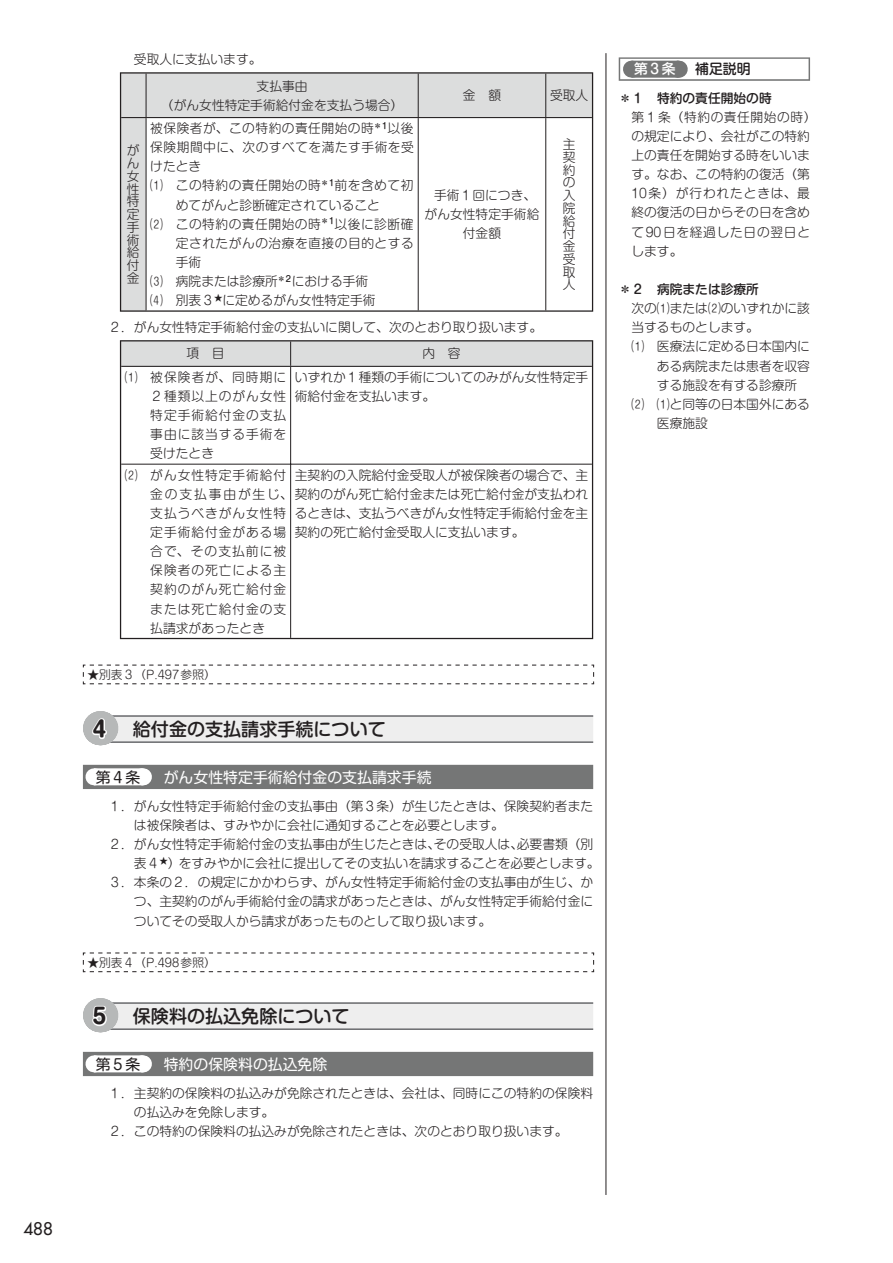
<style>
.page{position:relative;width:893px;height:1263px;background:#fff}
.page>*{position:absolute;margin:0;border:0;box-sizing:border-box;transform-origin:0 0}
.t1{font:18px "Shin M Go Pro Medium 90 pv RKSJ H";color:#231f20}
.t2{font:16.95px "Futura";color:#231f20}
.t3{font:14.85px "Shin M Go Pro Regular 90 pv RKSJ H";color:#fff}
.t4{font:14.85px "Shin M Go Pro Regular 90 pv RKSJ H";color:#231f20}
.t5{font:13.8px "Shin M Go Pro Medium 90 pv RKSJ H";color:#231f20}
.t6{font:13.8px "Shin M Go Pro Medium 90 pv RKSJ H";color:#fff}
.t7{font:12.75px/19.2px "Shin M Go Pro Light 90 pv RKSJ H";color:#231f20}
.t8{font:12.75px/19.2px "Shin M Go Pro Light 90 pv RKSJ H";letter-spacing:.075em;color:#231f20}
.t9{font:12.75px "Shin M Go Pro Light 90 pv RKSJ H";letter-spacing:.035em;color:#231f20}
.t10{font:12.75px/12.8px "Shin M Go Pro Light 90 pv RKSJ V";color:#231f20;text-align:justify}
.t11{font:12.75px "Shin M Go Pro Medium 90 pv RKSJ H";color:#231f20}
.t12{font:12.75px "Shin M Go Pro Light 90 pv RKSJ H";letter-spacing:.04em;color:#231f20}
.t13{font:11.7px "Shin M Go Pro Light 90 pv RKSJ H";color:#231f20}
.s1{font-family:"Shin M Go Pro Light 83 pv RKSJ H"}
.s2{font-family:"Shin M Go Pro Bold 90 pv RKSJ H";font-size:21.3px}
</style>
<div class="page">
<hr style="left:606px;top:53px;width:1px;height:1142px;background:#231f20">
<div style="left:104px;top:715px;width:489px;height:28px;background:#eee"></div>
<hr style="left:104px;top:715px;width:489px;height:2px;background:#6c6d70">
<hr style="left:104px;top:741px;width:489px;height:2px;background:#6c6d70">
<div style="left:83px;top:765px;width:510px;height:24px;background:#757676"></div>
<div style="left:94px;top:768px;width:48px;height:17px;background:#fff"></div>
<svg style="left:118px;top:768px;width:25px;height:17px"></svg>
<div style="left:104px;top:1002px;width:489px;height:28px;background:#eee"></div>
<hr style="left:104px;top:1002px;width:489px;height:2px;background:#6c6d70">
<hr style="left:104px;top:1028px;width:489px;height:2px;background:#6c6d70">
<div style="left:83px;top:1052px;width:510px;height:24px;background:#757676"></div>
<div style="left:94px;top:1055px;width:48px;height:17px;background:#fff"></div>
<svg style="left:118px;top:1055px;width:25px;height:17px"></svg>
<svg style="left:121px;top:74px;width:471px;height:236px"></svg>
<hr style="left:120px;top:72px;width:26px;height:2px;background:#231f20">
<hr style="left:120px;top:74px;width:1px;height:44px;background:#231f20">
<hr style="left:146px;top:72px;width:272px;height:2px;background:#231f20">
<hr style="left:418px;top:72px;width:128px;height:2px;background:#231f20">
<hr style="left:546px;top:72px;width:47px;height:2px;background:#231f20">
<hr style="left:592px;top:74px;width:1px;height:44px;background:#231f20">
<hr style="left:120px;top:118px;width:1px;height:192px;background:#231f20">
<hr style="left:592px;top:118px;width:1px;height:192px;background:#231f20">
<hr style="left:120px;top:310px;width:26px;height:2px;background:#231f20">
<hr style="left:146px;top:310px;width:272px;height:2px;background:#231f20">
<hr style="left:418px;top:310px;width:128px;height:2px;background:#231f20">
<hr style="left:546px;top:310px;width:47px;height:2px;background:#231f20">
<hr style="left:146px;top:74px;width:1px;height:43px;background:#231f20">
<hr style="left:418px;top:74px;width:1px;height:43px;background:#231f20">
<hr style="left:545px;top:74px;width:1px;height:43px;background:#231f20">
<hr style="left:146px;top:118px;width:1px;height:192px;background:#231f20">
<hr style="left:418px;top:118px;width:1px;height:192px;background:#231f20">
<hr style="left:545px;top:118px;width:1px;height:192px;background:#231f20">
<svg style="left:121px;top:117px;width:25px;height:1px"></svg>
<hr style="left:146px;top:117px;width:272px;height:1px;background:#231f20">
<hr style="left:418px;top:117px;width:128px;height:1px;background:#231f20">
<hr style="left:546px;top:117px;width:46px;height:1px;background:#231f20">
<hr style="left:120px;top:340px;width:171px;height:1px;background:#231f20">
<hr style="left:291px;top:340px;width:302px;height:1px;background:#231f20">
<hr style="left:120px;top:366px;width:1px;height:98px;background:#231f20">
<hr style="left:592px;top:366px;width:1px;height:98px;background:#231f20">
<hr style="left:120px;top:464px;width:1px;height:174px;background:#231f20">
<hr style="left:592px;top:464px;width:1px;height:174px;background:#231f20">
<hr style="left:120px;top:638px;width:171px;height:1px;background:#231f20">
<hr style="left:291px;top:638px;width:302px;height:1px;background:#231f20">
<svg style="left:120px;top:341px;width:473px;height:25px;background:#d5d6d6"></svg>
<hr style="left:290px;top:367px;width:1px;height:97px;background:#231f20">
<hr style="left:121px;top:464px;width:170px;height:1px;background:#231f20">
<hr style="left:291px;top:464px;width:301px;height:1px;background:#231f20">
<hr style="left:290px;top:464px;width:1px;height:174px;background:#231f20">
<hr style="left:121px;top:366px;width:170px;height:1px;background:#231f20">
<hr style="left:291px;top:366px;width:301px;height:1px;background:#231f20">
<svg style="left:82px;top:664px;width:512px;height:21px"></svg>
<svg style="left:90px;top:711px;width:18px;height:34px"></svg>
<svg style="left:82px;top:952px;width:512px;height:20px"></svg>
<svg style="left:91px;top:998px;width:17px;height:34px"></svg>
<div style="left:619px;top:57px;width:191px;height:24px;background:#8e8f8f"></div>
<div style="left:620px;top:59px;width:189px;height:20px;background:#fff"></div>
<div style="left:631px;top:61px;width:47px;height:17px;background:#757676"></div>
<svg style="left:655px;top:61px;width:24px;height:17px"></svg>
<h2 class="t2" style="left:23px;top:1221px;width:31px">488</h2>
<p class="t7" style="left:257px;top:48px;width:53px;line-height:26.1px;text-indent:-123px">受取人に支払います。<br>支払事由</p>
<p class="t7" style="left:161px;top:97px;width:244px">（がん女性特定手術給付金を支払う場合）</p>
<p class="t10" style="left:127px;top:146px;width:14px">がん女性特定手術給付金</p>
<p class="t9" style="left:150px;top:123px;width:265px">被保険者が、この特約の責任開始の時<sup>＊１</sup>以後</p>
<p class="t9" style="left:150px;top:143px;width:265px">保険期間中に、次のすべてを満たす手術を受</p>
<p class="t7" style="left:150px;top:159px;width:53px">けたとき</p>
<p class="t9" style="left:150px;top:181px;width:265px">⑴ この特約の責任開始の時<sup>＊１</sup>前を含めて初</p>
<p class="t7" style="left:176px;top:197px;width:206px">めてがんと診断確定されていること</p>
<p class="t9" style="left:150px;top:219px;width:265px">⑵ この特約の責任開始の時<sup>＊１</sup>以後に診断確</p>
<p class="t12" style="left:176px;top:238px;width:240px">定されたがんの治療を直接の目的とする</p>
<p class="t7" style="left:176px;top:254px;width:27px">手術</p>
<p class="t7" style="left:150px;top:273px;width:219px">⑶ 病院または診療所<sup>＊２</sup>における手術</p>
<p class="t7" style="left:150px;top:293px;width:227px">⑷ 別表３<sup>★</sup>に定めるがん女性特定手術</p>
<p class="t7" style="left:463px;top:87px;width:40px">金　額</p>
<p class="t7" style="left:550px;top:87px;width:40px">受取人</p>
<p class="t7" style="left:425px;top:187px;width:116px;text-align:center">手術１回につき、がん女性特定手術給付金額</p>
<p class="t10" style="left:563px;top:140px;width:14px">主契約の入院給付金受取人</p>
<p class="t7" style="left:186px;top:316px;width:357px;line-height:26.1px;text-indent:-78px">２．がん女性特定手術給付金の支払いに関して、次のとおり取り扱います。項　目</p>
<p class="t7" style="left:422px;top:346px;width:40px">内　容</p>
<p class="t7" style="left:150px;top:369px;width:138px;text-align:justify;text-indent:-26px">⑴ 被保険者が、同時期に２種類以上のがん女性特定手術給付金の支払事由に該当する手術を受けたとき</p>
<p class="t7" style="left:295px;top:369px;width:295px">いずれか１種類の手術についてのみがん女性特定手術給付金を支払います。</p>
<p class="t8" style="left:150px;top:467px;width:439px;text-indent:-26px">⑵ がん女性特定手術給付<br>金の支払事由が生じ、契約のがん死亡給付金または死亡給付金が支払われ支払うべきがん女性特<br>定手術給付金がある場<br>合で、その支払前に被<br>保険者の死亡による主<br>契約のがん死亡給付金<br>または死亡給付金の支<br>払請求があったとき</p>
<p class="t7" style="left:295px;top:467px;width:295px">主契約の入院給付金受取人が被保険者の場合で、主</p>
<p class="t7" style="left:295px;top:505px;width:295px">るときは、支払うべきがん女性特定手術給付金を主契約の死亡給付金受取人に支払います。</p>
<p class="t13" style="left:88px;top:670px;width:130px">★別表３（P.<span class="s1">497</span>参照）</p>
<h1 class="t1" style="left:89px;top:723px;width:298px"><span class="s2">４</span> 給付金の支払請求手続について</h1>
<p class="t4" style="left:96px;top:772px;width:46px">第４条</p>
<p class="t3" style="left:164px;top:772px;width:269px">がん女性特定手術給付金の支払請求手続</p>
<p class="t7" style="left:108px;top:798px;width:486px">１．がん女性特定手術給付金の支払事由（第３条）が生じたときは、保険契約者また</p>
<p class="t7" style="left:134px;top:817px;width:371px">は被保険者は、すみやかに会社に通知することを必要とします。</p>
<p class="t7" style="left:108px;top:836px;width:486px">２．がん女性特定手術給付金の支払事由が生じたときは、その受取人は、必要書類（別</p>
<p class="t7" style="left:134px;top:855px;width:467px">表４<sup>★</sup>）をすみやかに会社に提出してその支払いを請求することを必要とします。</p>
<p class="t7" style="left:108px;top:874px;width:486px">３．本条の２．の規定にかかわらず、がん女性特定手術給付金の支払事由が生じ、か</p>
<p class="t7" style="left:134px;top:894px;width:461px">つ、主契約のがん手術給付金の請求があったときは、がん女性特定手術給付金に</p>
<p class="t7" style="left:134px;top:913px;width:359px">ついてその受取人から請求があったものとして取り扱います。</p>
<p class="t13" style="left:88px;top:958px;width:130px">★別表４（P.<span class="s1">498</span>参照）</p>
<h1 class="t1" style="left:89px;top:1010px;width:262px"><span class="s2">５</span> 保険料の払込免除について</h1>
<p class="t4" style="left:96px;top:1059px;width:46px">第５条</p>
<p class="t3" style="left:164px;top:1059px;width:165px">特約の保険料の払込免除</p>
<p class="t7" style="left:108px;top:1085px;width:486px">１．主契約の保険料の払込みが免除されたときは、会社は、同時にこの特約の保険料</p>
<p class="t7" style="left:134px;top:1104px;width:142px">の払込みを免除します。</p>
<p class="t7" style="left:108px;top:1123px;width:461px">２．この特約の保険料の払込みが免除されたときは、次のとおり取り扱います。</p>
<p class="t6" style="left:634px;top:64px;width:43px">第３条</p>
<p class="t5" style="left:695px;top:64px;width:57px">補足説明</p>
<p class="t11" style="left:619px;top:93px;width:155px">＊１ 特約の責任開始の時</p>
<p class="t7" style="left:631px;top:109px;width:187px">第１条（特約の責任開始の時）の規定により、会社がこの特約上の責任を開始する時をいいます。なお、この特約の復活（第<br>10条）が行われたときは、最終の復活の日からその日を含めて90日を経過した日の翌日とします。</p>
<p class="t11" style="left:619px;top:284px;width:142px">＊２ 病院または診療所</p>
<p class="t7" style="left:631px;top:300px;width:180px">次の⑴または⑵のいずれかに該</p>
<p class="t7" style="left:631px;top:320px;width:129px">当するものとします。</p>
<p class="t7" style="left:631px;top:339px;width:180px">⑴ 医療法に定める日本国内に</p>
<p class="t7" style="left:657px;top:358px;width:155px">ある病院または患者を収容</p>
<p class="t7" style="left:657px;top:377px;width:142px">する施設を有する診療所</p>
<p class="t7" style="left:631px;top:396px;width:180px">⑵ ⑴と同等の日本国外にある</p>
<p class="t7" style="left:657px;top:415px;width:53px">医療施設</p>
</div>
